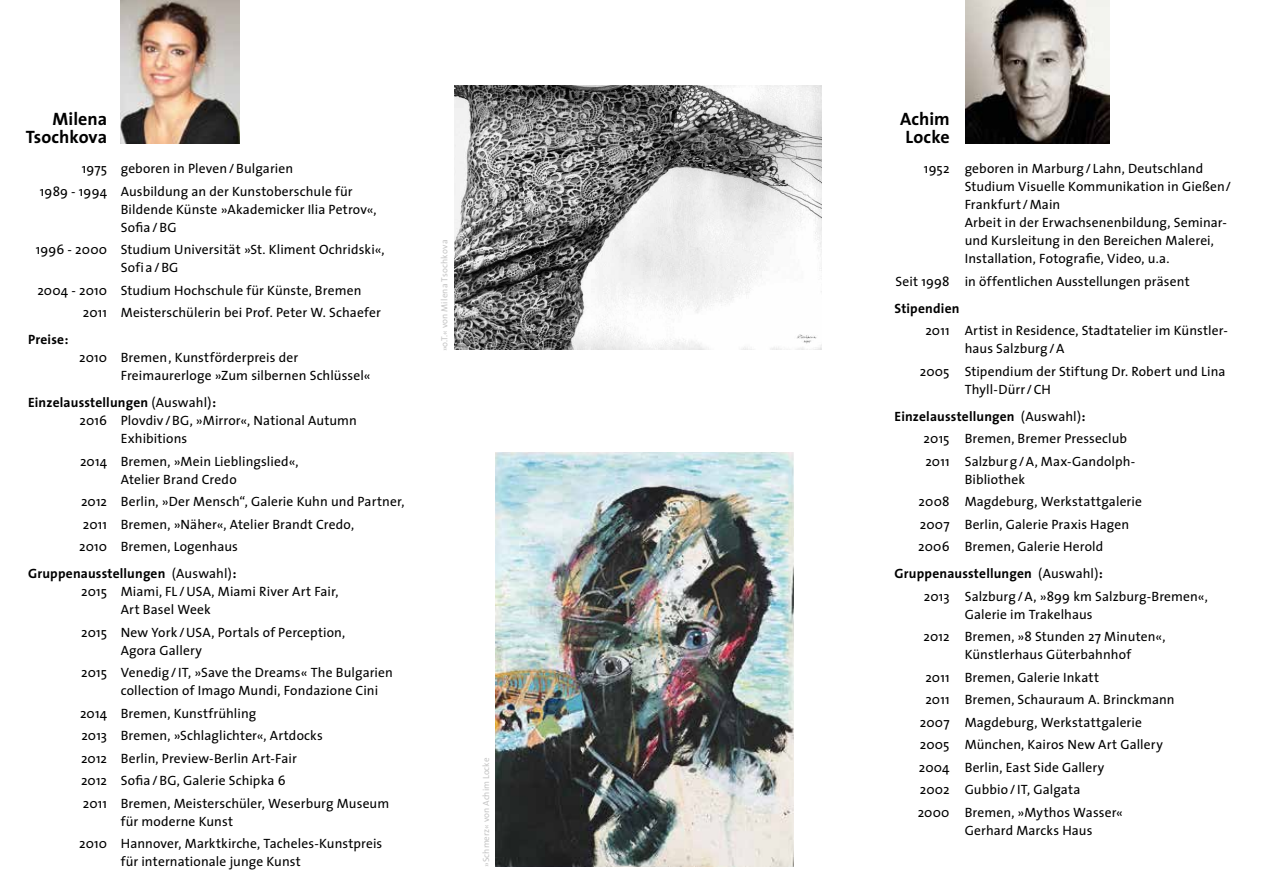
<style>
.page{position:relative;width:1263px;height:893px;background:#fff}
.page>*{position:absolute;margin:0;border:0;box-sizing:border-box;transform-origin:0 0}
.t1{font:700 18px/18px "The Sans";letter-spacing:.005em;color:#000;text-align:right}
.t2{font:13.5px/22.5px "The Sans";letter-spacing:.01em;color:#000}
.t3{font:700 13.5px "The Sans";letter-spacing:.01em;color:#000}
.t4{font:9px "The Sans";letter-spacing:.02em;color:#c6c6c6}
.t5{font:9px "The Sans";color:#c6c6c6}
.s1{font-weight:400}
.s2{font-weight:700}
</style>
<div class="page">
<img style="left:454px;top:85px;width:368px;height:265px">
<img style="left:495px;top:453px;width:298px;height:414px">
<img style="left:965px;top:0;width:144px;height:144px">
<img style="left:121px;top:0;width:118px;height:144px">
<h1 class="t1" style="left:26px;top:110px;width:83px">Milena<br>Tsochkova</h1>
<p class="t2" style="left:40px;top:157px;width:314px;text-indent:42px">1975 geboren in Pleven / Bulgarien<br>1989 - 1994 Ausbildung an der Kunstoberschule für</p>
<p class="t2" style="left:121px;top:200px;width:257px;line-height:18px">Bildende Künste »Akademicker Ilia Petrov«,<br>Sofia/BG</p>
<p class="t2" style="left:121px;top:240px;width:265px;line-height:18px;text-indent:-85px">1996 - 2000 Studium Universität »St. Kliment Ochridski«,<br>Sofia/BG</p>
<p class="t2" style="left:83px;top:279px;width:299px;text-indent:-45px">2004 - 2010 Studium Hochschule für Künste, Bremen<br>2011 Meisterschülerin bei Prof. Peter W. Schaefer</p>
<p class="t3" style="left:28px;top:328px;width:42px">Preise:</p>
<p class="t2" style="left:121px;top:348px;width:251px;line-height:18px;text-indent:-42px">2010 Bremen, Kunstförderpreis der<br>Freimaurerloge »Zum silbernen Schlüssel«</p>
<p class="t3" style="left:28px;top:391px;width:190px">Einzelausstellungen <span class="s1">(Auswahl)</span>:</p>
<p class="t2" style="left:80px;top:409px;width:279px">2016 Plovdiv/ BG, »Mirror«, National Autumn</p>
<p class="t2" style="left:121px;top:427px;width:68px">Exhibitions</p>
<p class="t2" style="left:121px;top:452px;width:179px;line-height:18px;text-indent:-41px">2014 Bremen, »Mein Lieblingslied«,<br>Atelier Brand Credo</p>
<p class="t2" style="left:79px;top:490px;width:327px">2012 Berlin, »Der Mensch“, Galerie Kuhn und Partner,<br>2011 Bremen, »Näher«, Atelier Brandt Credo,<br>2010 Bremen, Logenhaus</p>
<p class="t3" style="left:28px;top:562px;width:210px">Gruppenausstellungen <span class="s1">(Auswahl)</span>:</p>
<p class="t2" style="left:81px;top:580px;width:259px">2015 Miami, FL /USA, Miami River Art Fair,</p>
<p class="t2" style="left:121px;top:598px;width:92px">Art Basel Week</p>
<p class="t2" style="left:121px;top:623px;width:226px;line-height:18px;text-indent:-40px">2015 New York /USA, Portals of Perception,<br>Agora Gallery</p>
<p class="t2" style="left:121px;top:663px;width:274px;line-height:18px;text-indent:-40px">2015 Venedig/IT, »Save the Dreams« The Bulgarien collection of Imago Mundi, Fondazione Cini</p>
<p class="t2" style="left:80px;top:702px;width:311px">2014 Bremen, Kunstfrühling<br>2013 Bremen, »Schlaglichter«, Artdocks<br>2012 Berlin, Preview-Berlin Art-Fair<br>2012 Sofia / BG, Galerie Schipka 6<br>2011 Bremen, Meisterschüler, Weserburg Museum</p>
<p class="t2" style="left:79px;top:810px;width:305px;text-indent:42px">für moderne Kunst<br>2010 Hannover, Marktkirche, Tacheles-Kunstpreis</p>
<p class="t2" style="left:121px;top:850px;width:182px">für internationale junge Kunst</p>
<p class="t4" style="left:437px;top:351px;width:113px;rotate:-90deg">»o.T.« von Milena Tsochkova</p>
<p class="t5" style="left:478px;top:867px;width:110px;rotate:-90deg">»Schmerz« von Achim Locke</p>
<h1 class="t1" style="left:900px;top:110px;width:51px;text-align:left">Achim<br>Locke</h1>
<p class="t2" style="left:965px;top:159px;width:268px;line-height:18px;text-indent:-41px">1952 geboren in Marburg/ Lahn, Deutschland Studium Visuelle Kommunikation in Gießen/ Frankfurt/Main<br>Arbeit in der Erwachsenenbildung, Seminar&shy;und Kursleitung in den Bereichen Malerei, Installation, Fotografie, Video, u.a.</p>
<p class="t2" style="left:895px;top:270px;width:296px">Seit 1998 in öffentlichen Ausstellungen präsent</p>
<p class="t3" style="left:894px;top:297px;width:66px">Stipendien</p>
<p class="t2" style="left:965px;top:321px;width:265px;line-height:18px;text-indent:-39px">2011 Artist in Residence, Stadtatelier im Künstler&shy;haus Salzburg/A</p>
<p class="t2" style="left:965px;top:362px;width:262px;line-height:18px;text-indent:-45px">2005 Stipendium der Stiftung Dr. Robert und Lina<br>Thyll-Dürr/CH</p>
<p class="t2" style="left:924px;top:405px;width:213px;text-indent:-29px"><span class="s2">Einzelausstellungen</span> (Auswahl)<span class="s2">:<br></span>2015 Bremen, Bremer Presseclub<br>2011 Salzburg/A, Max-Gandolph-</p>
<p class="t2" style="left:918px;top:468px;width:225px;text-indent:47px">Bibliothek<br>2008 Magdeburg, Werkstattgalerie<br>2007 Berlin, Galerie Praxis Hagen<br>2006 Bremen, Galerie Herold</p>
<p class="t2" style="left:924px;top:562px;width:285px;text-indent:-29px"><span class="s2">Gruppenausstellungen</span> (Auswahl)<span class="s2">:<br></span>2013 Salzburg/A, »899 km Salzburg-Bremen«,</p>
<p class="t2" style="left:923px;top:603px;width:243px;text-indent:41px">Galerie im Trakelhaus<br>2012 Bremen, »8 Stunden 27 Minuten«,</p>
<p class="t2" style="left:965px;top:643px;width:168px">Künstlerhaus Güterbahnhof</p>
<p class="t2" style="left:925px;top:666px;width:175px">2011 Bremen, Galerie Inkatt</p>
<p class="t2" style="left:925px;top:688px;width:251px">2011 Bremen, Schauraum A. Brinckmann</p>
<p class="t2" style="left:920px;top:711px;width:224px">2007 Magdeburg, Werkstattgalerie</p>
<p class="t2" style="left:920px;top:733px;width:245px">2005 München, Kairos New Art Gallery</p>
<p class="t2" style="left:919px;top:756px;width:187px">2004 Berlin, East Side Gallery</p>
<p class="t2" style="left:920px;top:778px;width:162px">2002 Gubbio /IT, Galgata</p>
<p class="t2" style="left:918px;top:801px;width:207px">2000 Bremen, »Mythos Wasser«</p>
<p class="t2" style="left:965px;top:819px;width:129px">Gerhard Marcks Haus</p>
</div>
